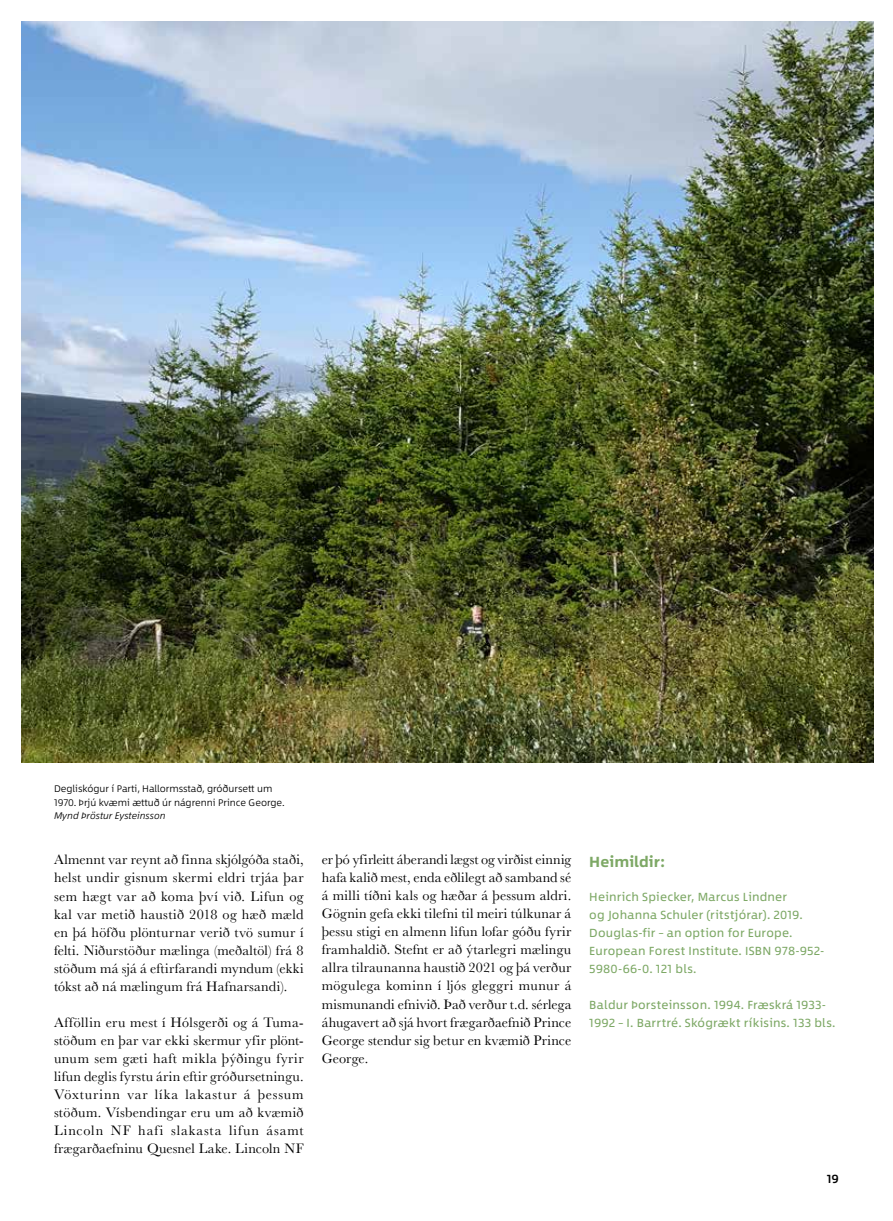
<style>
.page{position:relative;width:893px;height:1221px;background:#fff}
.page>*{position:absolute;margin:0;border:0;box-sizing:border-box;transform-origin:0 0}
.t1{font:700 15px "Between 1";letter-spacing:.005em;color:#7da865}
.t2{font:14.25px/18px "Baskerville";letter-spacing:.02em;color:#000;text-align:justify}
.t3{font:12px/18px "Between 1";letter-spacing:.02em;color:#7da865}
.t4{font:500 12px "Between 1";color:#000}
.t5{font:300 9.75px/13.5px "Between 1";color:#000}
.t6{font:italic 300 9.75px "Between 1";color:#000}
</style>
<div class="page">
<img style="left:21px;top:21px;width:853px;height:742px">
<p class="t5" style="left:54px;top:782px;width:232px">Degliskógur í Parti, Hallormsstað, gróðursett um<br>1970. Þrjú kvæmi ættuð úr nágrenni Prince George.</p>
<p class="t6" style="left:54px;top:810px;width:113px">Mynd Þröstur Eysteinsson</p>
<p class="t2" style="left:54px;top:851px;width:251px">Almennt var reynt að finna skjólgóða staði, helst undir gisnum skermi eldri trjáa þar sem hægt var að koma því við. Lifun og kal var metið haustið 2018 og hæð mæld en þá höfðu plönturnar verið tvö sumur í felti. Niðurstöður mælinga (meðaltöl) frá 8 stöðum má sjá á eftirfarandi myndum (ekki tókst að ná mælingum frá Hafnarsandi).</p>
<p class="t2" style="left:54px;top:1013px;width:251px">Afföllin eru mest í Hólsgerði og á Tuma&shy;stöðum en þar var ekki skermur yfir plönt&shy;unum sem gæti haft mikla þýðingu fyrir lifun deglis fyrstu árin eftir gróðursetningu.<br>Vöxturinn var líka lakastur á þessum stöðum. Vísbendingar eru um að kvæmið Lincoln NF hafi slakasta lifun ásamt frægarðaefninu Quesnel Lake. Lincoln NF</p>
<p class="t2" style="left:322px;top:851px;width:251px">er þó yfirleitt áberandi lægst og virðist einnig hafa kalið mest, enda eðlilegt að samband sé á milli tíðni kals og hæðar á þessum aldri.<br>Gögnin gefa ekki tilefni til meiri túlkunar á þessu stigi en almenn lifun lofar góðu fyrir framhaldið. Stefnt er að ýtarlegri mælingu allra tilraunanna haustið 2021 og þá verður mögulega kominn í ljós gleggri munur á mismunandi efnivið. Það verður t.d. sérlega áhugavert að sjá hvort frægarðaefnið Prince George stendur sig betur en kvæmið Prince George.</p>
<p class="t1" style="left:589px;top:853px;width:77px">Heimildir:</p>
<p class="t3" style="left:589px;top:887px;width:236px">Heinrich Spiecker, Marcus Lindner<br>og Johanna Schuler (ritstjórar). 2019.<br>Douglas-fir – an option for Europe.<br>European Forest Institute. ISBN 978-952- 5980-66-0. 121 bls.</p>
<p class="t3" style="left:589px;top:995px;width:248px">Baldur Þorsteinsson. 1994. Fræskrá 1933-<br>1992 – I. Barrtré. Skógrækt ríkisins. 133 bls.</p>
<p class="t4" style="left:827px;top:1171px;width:14px">19</p>
</div>
